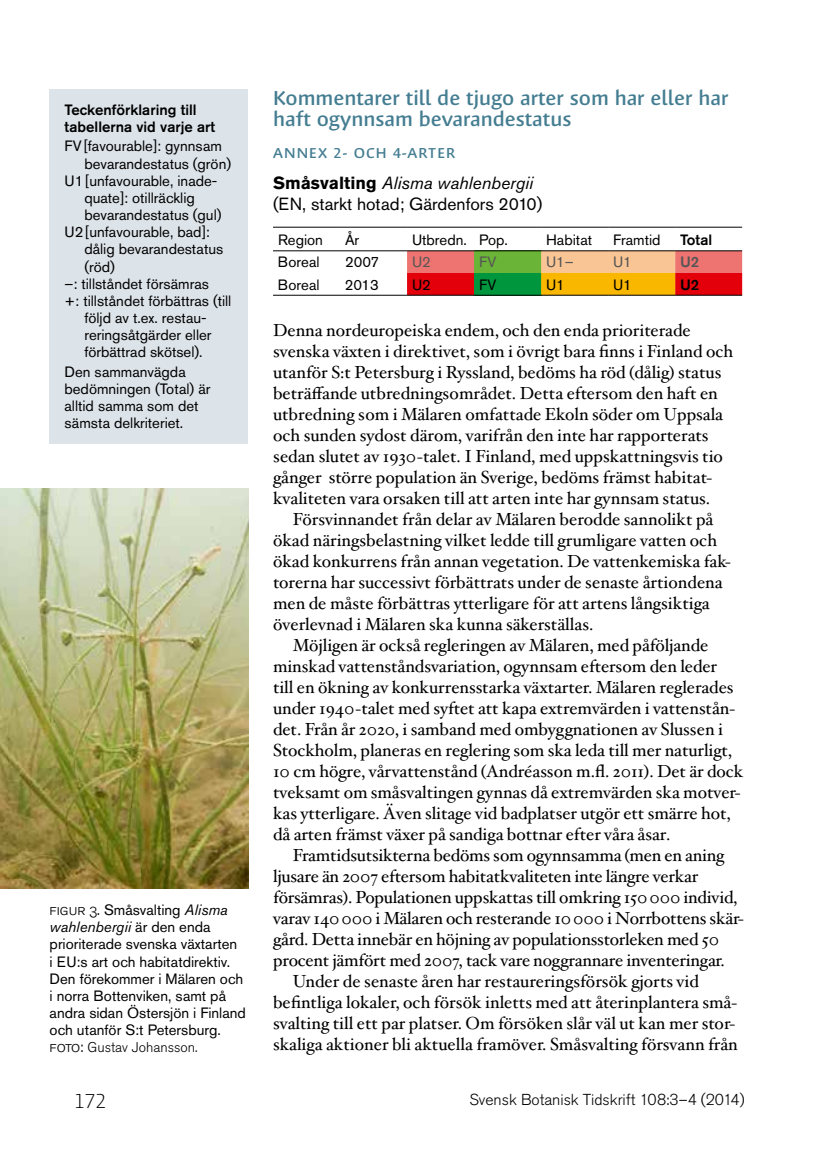
<style>
.page{position:relative;width:834px;height:1166px;background:#fff}
.page>*{position:absolute;margin:0;border:0;box-sizing:border-box;transform-origin:0 0}
.t1{font:600 21px/21px "Massif Pro";color:#447d91}
.t2{font:300 21px "Massif Pro";color:#000}
.t3{font:17.5px/21px "Hoefler Txt";color:#000}
.t4{font:17.5px/21px "Akzidenz Grotesk Std";color:#000}
.t5{font:300 15.75px "Akzidenz Grotesk Std";color:#000}
.t6{font:14.88px/17.2px "Akzidenz Grotesk Std";color:#000}
.t7{font:500 14.88px/17.2px "Akzidenz Grotesk Std";color:#000}
.t8{font:600 14.88px "Massif Pro";letter-spacing:.075em;color:#447d91}
.t9{font:14.88px "Akzidenz Grotesk Std";color:#565655}
.t10{font:500 14.88px "Akzidenz Grotesk Std";color:#565655}
.t11{font:300 14px "Akzidenz Grotesk Std";color:#000}
.s1{font-weight:300;font-size:15.75px}
.s2{font-style:italic}
.s3{font-size:15.75px}
.s4{font-weight:700}
</style>
<div class="page">
<svg style="left:407px;top:251px;width:335px;height:44px;background:#c88241"></svg>
<hr style="left:340px;top:227px;width:67px;height:1px;background:#000">
<hr style="left:407px;top:227px;width:67px;height:1px;background:#000">
<hr style="left:474px;top:227px;width:67px;height:1px;background:#000">
<hr style="left:541px;top:227px;width:67px;height:1px;background:#000">
<hr style="left:608px;top:227px;width:67px;height:1px;background:#000">
<hr style="left:675px;top:227px;width:67px;height:1px;background:#000">
<hr style="left:340px;top:250px;width:67px;height:1px;background:#000">
<hr style="left:407px;top:250px;width:67px;height:1px;background:#000">
<hr style="left:474px;top:250px;width:67px;height:1px;background:#000">
<hr style="left:541px;top:250px;width:67px;height:1px;background:#000">
<hr style="left:608px;top:250px;width:67px;height:1px;background:#000">
<hr style="left:675px;top:250px;width:67px;height:1px;background:#000">
<hr style="left:273px;top:227px;width:67px;height:1px;background:#000">
<hr style="left:273px;top:250px;width:67px;height:1px;background:#000">
<hr style="left:340px;top:295px;width:67px;height:1px;background:#000">
<hr style="left:407px;top:295px;width:67px;height:1px;background:#000">
<hr style="left:474px;top:295px;width:67px;height:1px;background:#000">
<hr style="left:541px;top:295px;width:67px;height:1px;background:#000">
<hr style="left:608px;top:295px;width:67px;height:1px;background:#000">
<hr style="left:675px;top:295px;width:67px;height:1px;background:#000">
<hr style="left:273px;top:295px;width:67px;height:1px;background:#000">
<img style="left:0;top:488px;width:248px;height:401px">
<div style="left:50px;top:89px;width:198px;height:354px;background:#dce3e9"></div>
<p class="t7" style="left:64px;top:101px;width:152px">Teckenförklaring till tabellerna vid varje art</p>
<p class="t6" style="left:64px;top:138px;width:159px">FV[favourable]: gynnsam</p>
<p class="t6" style="left:84px;top:155px;width:148px">bevarandestatus (grön)</p>
<p class="t6" style="left:64px;top:172px;width:153px">U1[unfavourable, inade-</p>
<p class="t6" style="left:84px;top:189px;width:112px">quate]: otillräcklig</p>
<p class="t6" style="left:84px;top:206px;width:139px">bevarandestatus (gul)</p>
<p class="t6" style="left:64px;top:223px;width:147px">U2[unfavourable, bad]:</p>
<p class="t6" style="left:84px;top:241px;width:140px">dålig bevarandestatus</p>
<p class="t6" style="left:84px;top:258px;width:32px">(röd)</p>
<p class="t6" style="left:64px;top:275px;width:146px">–: tillståndet försämras</p>
<p class="t6" style="left:64px;top:292px;width:168px">+: tillståndet förbättras (till</p>
<p class="t6" style="left:84px;top:309px;width:124px">följd av t.ex. restau-</p>
<p class="t6" style="left:84px;top:326px;width:129px">reringsåtgärder eller</p>
<p class="t6" style="left:84px;top:343px;width:120px">förbättrad skötsel).</p>
<p class="t6" style="left:64px;top:363px;width:147px">Den sammanvägda bedömningen (Total) är alltid samma som det sämsta delkriteriet.</p>
<p class="t6" style="left:50px;top:901px;width:198px"><span class="s1">figur 3.</span> Småsvalting <span class="s2">Alisma wahlenbergii</span> är den enda prioriterade svenska växtarten<br>i EU:s art och habitatdirektiv.<br>Den förekommer i Mälaren och i norra Bottenviken, samt på andra sidan Östersjön i Finland och utanför S:t Petersburg.</p>
<p class="t11" style="left:50px;top:1039px;width:149px"><span class="s3">foto:</span> Gustav Johansson.</p>
<p class="t1" style="left:273px;top:87px;width:457px">Kommentarer till de tjugo arter som har eller har haft ogynnsam bevarandestatus</p>
<p class="t8" style="left:273px;top:143px;width:183px">ANNEX 2- OCH 4-ARTER</p>
<p class="t4" style="left:273px;top:172px;width:271px"><span class="s4">Småsvalting</span> <span class="s2">Alisma wahlenbergii </span>(EN, starkt hotad; Gärdenfors 2010)</p>
<p class="t6" style="left:278px;top:231px;width:46px">Region</p>
<p class="t6" style="left:345px;top:231px;width:16px">År</p>
<p class="t6" style="left:412px;top:231px;width:97px">Utbredn. Pop.</p>
<p class="t6" style="left:546px;top:231px;width:48px">Habitat</p>
<p class="t6" style="left:613px;top:231px;width:49px">Framtid</p>
<p class="t7" style="left:680px;top:230px;width:34px">Total</p>
<p class="t6" style="left:278px;top:253px;width:43px">Boreal</p>
<p class="t6" style="left:345px;top:253px;width:36px">2007</p>
<p class="t9" style="left:412px;top:253px;width:20px">U2</p>
<p class="t9" style="left:479px;top:253px;width:19px">FV</p>
<p class="t9" style="left:546px;top:253px;width:29px">U1–</p>
<p class="t9" style="left:613px;top:253px;width:20px">U1</p>
<p class="t10" style="left:680px;top:253px;width:21px">U2</p>
<p class="t6" style="left:278px;top:276px;width:43px">Boreal</p>
<p class="t6" style="left:345px;top:276px;width:35px">2013</p>
<p class="t6" style="left:412px;top:276px;width:20px">U2</p>
<p class="t6" style="left:479px;top:276px;width:19px">FV</p>
<p class="t6" style="left:546px;top:276px;width:20px">U1</p>
<p class="t6" style="left:613px;top:276px;width:20px">U1</p>
<p class="t7" style="left:680px;top:276px;width:21px">U2</p>
<p class="t3" style="left:273px;top:319px;width:461px">Denna nordeuropeiska endem, och den enda prioriterade svenska växten i direktivet, som i övrigt bara finns i Finland och utanför S:t Petersburg i Ryssland, bedöms ha röd (dålig) status beträffande utbredningsområdet. Detta eftersom den haft en utbredning som i Mälaren omfattade Ekoln söder om Uppsala och sunden sydost därom, varifrån den inte har rapporterats sedan slutet av 1930-talet. I Finland, med uppskattningsvis tio gånger större population än Sverige, bedöms främst habitat&shy;kvaliteten vara orsaken till att arten inte har gynnsam status.</p>
<p class="t3" style="left:273px;top:508px;width:459px;text-indent:20px">Försvinnandet från delar av Mälaren berodde sannolikt på ökad näringsbelastning vilket ledde till grumligare vatten och ökad konkurrens från annan vegetation. De vattenkemiska fak&shy;torerna har successivt förbättrats under de senaste årtiondena men de måste förbättras ytterligare för att artens långsiktiga överlevnad i Mälaren ska kunna säkerställas.</p>
<p class="t3" style="left:273px;top:634px;width:472px;text-indent:20px">Möjligen är också regleringen av Mälaren, med påföljande minskad vattenståndsvariation, ogynnsam eftersom den leder<br>till en ökning av konkurrensstarka växtarter. Mälaren reglerades under 1940-talet med syftet att kapa extremvärden i vattenstån&shy;det. Från år 2020, i samband med ombyggnationen av Slussen i Stockholm, planeras en reglering som ska leda till mer naturligt, 10 cm högre, vårvattenstånd (Andréasson m.fl. 2011). Det är dock tveksamt om småsvaltingen gynnas då extremvärden ska motver&shy;kas ytterligare. Även slitage vid badplatser utgör ett smärre hot, då arten främst växer på sandiga bottnar efter våra åsar.</p>
<p class="t3" style="left:293px;top:844px;width:433px">Framtidsutsikterna bedöms som ogynnsamma (men en aning</p>
<p class="t3" style="left:273px;top:865px;width:426px">ljusare än 2007 eftersom habitatkvaliteten inte längre verkar</p>
<p class="t3" style="left:273px;top:886px;width:466px">försämras). Populationen uppskattas till omkring 150 000 individ,</p>
<p class="t3" style="left:273px;top:907px;width:472px">varav 140 000 i Mälaren och resterande 10 000 i Norrbottens skär-</p>
<p class="t3" style="left:273px;top:928px;width:447px">gård. Detta innebär en höjning av populationsstorleken med 50</p>
<p class="t3" style="left:273px;top:949px;width:453px">procent jämfört med 2007, tack vare noggrannare inventeringar.</p>
<p class="t3" style="left:293px;top:970px;width:407px">Under de senaste åren har restaureringsförsök gjorts vid</p>
<p class="t3" style="left:273px;top:991px;width:465px">befintliga lokaler, och försök inletts med att återinplantera små-</p>
<p class="t3" style="left:273px;top:1012px;width:463px">svalting till ett par platser. Om försöken slår väl ut kan mer stor-</p>
<p class="t3" style="left:273px;top:1033px;width:466px">skaliga aktioner bli aktuella framöver. Småsvalting försvann från</p>
<p class="t2" style="left:74px;top:1087px;width:33px">172</p>
<p class="t5" style="left:469px;top:1090px;width:277px">Svensk Botanisk Tidskrift 108:3–4 (2014)</p>
</div>
